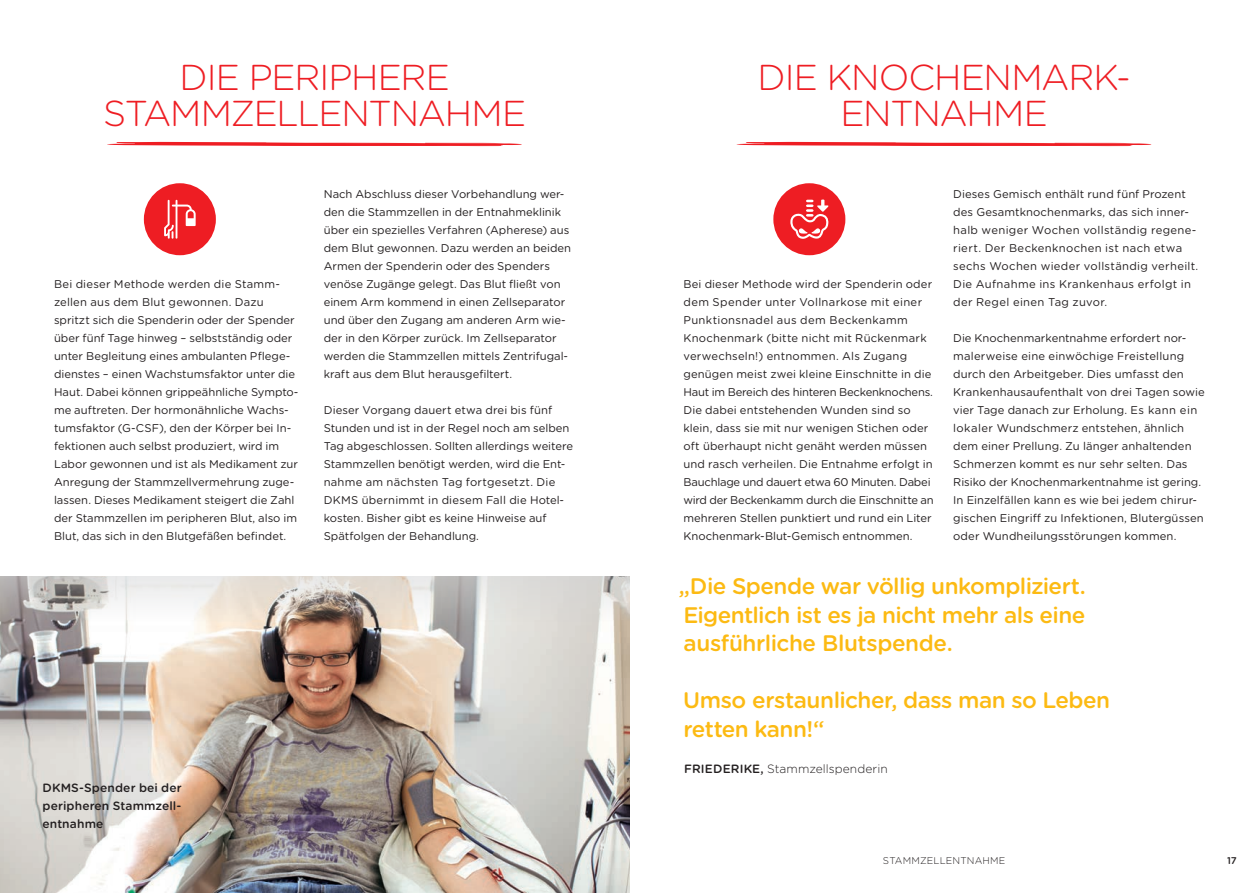
<style>
.page{position:relative;width:1259px;height:893px;background:#fff}
.page>*{position:absolute;margin:0;border:0;box-sizing:border-box;transform-origin:0 0}
.t1{font:300 36px/36px "Gotham Rounded";letter-spacing:-.035em;color:#ee1d23;text-align:center}
.t2{font:500 22.5px/28.5px "Gotham Rounded";letter-spacing:-.02em;color:#fcba13;text-align:justify}
.t3{font:500 12px/18px "Gotham Rounded";letter-spacing:.01em;color:#231f20;text-align:justify}
.t4{font:300 12px "Gotham Rounded";letter-spacing:.005em;color:#231f20}
.t5{font:11.25px/18px "Gotham Rounded";color:#231f20}
.t6{font:11.25px/18px "Gotham Rounded";letter-spacing:.025em;color:#231f20}
.t7{font:300 9.75px "Gotham Rounded";letter-spacing:.015em;color:#231f20}
.t8{font:500 9.75px "Gotham Rounded";color:#231f20}
.s1{font-weight:500}
</style>
<div class="page">
<img style="left:0;top:622px;width:629px;height:271px">
<svg style="left:107px;top:142px;width:415px;height:4px;background:#f15459"></svg>
<div style="left:144px;top:183px;width:72px;height:72px;background:#ee1d23;border-radius:50%"></div>
<svg style="left:164px;top:200px;width:32px;height:39px"></svg>
<svg style="left:736px;top:142px;width:416px;height:4px;background:#f15559"></svg>
<div style="left:773px;top:183px;width:72px;height:72px;background:#ee1d23;border-radius:50%"></div>
<svg style="left:790px;top:200px;width:39px;height:39px"></svg>
<svg style="left:0;top:576px;width:629px;height:46px;background:#d2cec9"></svg>
<h1 class="t1" style="left:103px;top:58px;width:424px">DIE PERIPHERE<br>STAMMZELLENTNAHME</h1>
<p class="t5" style="left:54px;top:275px;width:246px">Bei dieser Methode werden die Stamm&shy;zellen aus dem Blut gewonnen. Dazu spritzt sich die Spenderin oder der Spender über fünf Tage hinweg – selbstständig oder unter Begleitung eines ambulanten Pflege&shy;dienstes – einen Wachstumsfaktor unter die Haut. Dabei können grippeähnliche Sympto&shy;me auftreten. Der hormonähnliche Wachs&shy;tumsfaktor (G-CSF), den der Körper bei In&shy;fektionen auch selbst produziert, wird im Labor gewonnen und ist als Medikament zur Anregung der Stammzellvermehrung zuge&shy;lassen. Dieses Medikament steigert die Zahl der Stammzellen im peripheren Blut, also im Blut, das sich in den Blutgefäßen befindet.</p>
<p class="t5" style="left:324px;top:185px;width:249px">Nach Abschluss dieser Vorbehandlung wer&shy;den die Stammzellen in der Entnahmeklinik über ein spezielles Verfahren (Apherese) aus dem Blut gewonnen. Dazu werden an beiden Armen der Spenderin oder des Spenders venöse Zugänge gelegt. Das Blut fließt von einem Arm kommend in einen Zellseparator und über den Zugang am anderen Arm wie&shy;der in den Körper zurück. Im Zellseparator werden die Stammzellen mittels Zentrifugal&shy;kraft aus dem Blut herausgefiltert.</p>
<p class="t5" style="left:324px;top:401px;width:251px">Dieser Vorgang dauert etwa drei bis fünf Stunden und ist in der Regel noch am selben Tag abgeschlossen. Sollten allerdings weitere Stammzellen benötigt werden, wird die Ent&shy;nahme am nächsten Tag fortgesetzt. Die DKMS übernimmt in diesem Fall die Hotel&shy;kosten. Bisher gibt es keine Hinweise auf Spätfolgen der Behandlung.</p>
<p class="t3" style="left:43px;top:778px;width:141px">DKMS-Spender bei der peripheren Stammzell&shy;entnahme</p>
<h1 class="t1" style="left:757px;top:58px;width:370px">DIE KNOCHENMARK-<br>ENTNAHME</h1>
<p class="t6" style="left:953px;top:185px;width:247px">Dieses Gemisch enthält rund fünf Prozent des Gesamtknochenmarks, das sich inner&shy;halb weniger Wochen vollständig regene&shy;riert. Der Beckenknochen ist nach etwa sechs Wochen wieder vollständig verheilt.<br>Die Aufnahme ins Krankenhaus erfolgt in der Regel einen Tag zuvor.</p>
<p class="t5" style="left:953px;top:329px;width:253px">Die Knochenmarkentnahme erfordert nor&shy;malerweise eine einwöchige Freistellung durch den Arbeitgeber. Dies umfasst den Krankenhausaufenthalt von drei Tagen sowie vier Tage danach zur Erholung. Es kann ein lokaler Wundschmerz entstehen, ähnlich dem einer Prellung. Zu länger anhaltenden Schmerzen kommt es nur sehr selten. Das Risiko der Knochenmarkentnahme ist gering.<br>In Einzelfällen kann es wie bei jedem chirur&shy;gischen Eingriff zu Infektionen, Blutergüssen oder Wundheilungsstörungen kommen.</p>
<h2 class="t2" style="left:679px;top:571px;width:408px">„Die Spende war völlig unkompliziert.<br>Eigentlich ist es ja nicht mehr als eine ausführliche Blutspende.</h2>
<h2 class="t2" style="left:683px;top:685px;width:428px">Umso erstaunlicher, dass man so Leben retten kann!“</h2>
<p class="t4" style="left:684px;top:760px;width:205px"><span class="s1">FRIEDERIKE,</span> Stammzellspenderin</p>
<p class="t5" style="left:683px;top:275px;width:252px">Bei dieser Methode wird der Spenderin oder dem Spender unter Vollnarkose mit einer Punktionsnadel aus dem Beckenkamm Knochenmark (bitte nicht mit Rückenmark verwechseln!) entnommen. Als Zugang genügen meist zwei kleine Einschnitte in die Haut im Bereich des hinteren Beckenknochens.<br>Die dabei entstehenden Wunden sind so klein, dass sie mit nur wenigen Stichen oder oft überhaupt nicht genäht werden müssen und rasch verheilen. Die Entnahme erfolgt in Bauchlage und dauert etwa 60 Minuten. Dabei wird der Beckenkamm durch die Einschnitte an mehreren Stellen punktiert und rund ein Liter Knochenmark-Blut-Gemisch entnommen.</p>
<p class="t7" style="left:883px;top:854px;width:124px">STAMMZELLENTNAHME</p>
<p class="t8" style="left:1227px;top:854px;width:11px">17</p>
</div>
